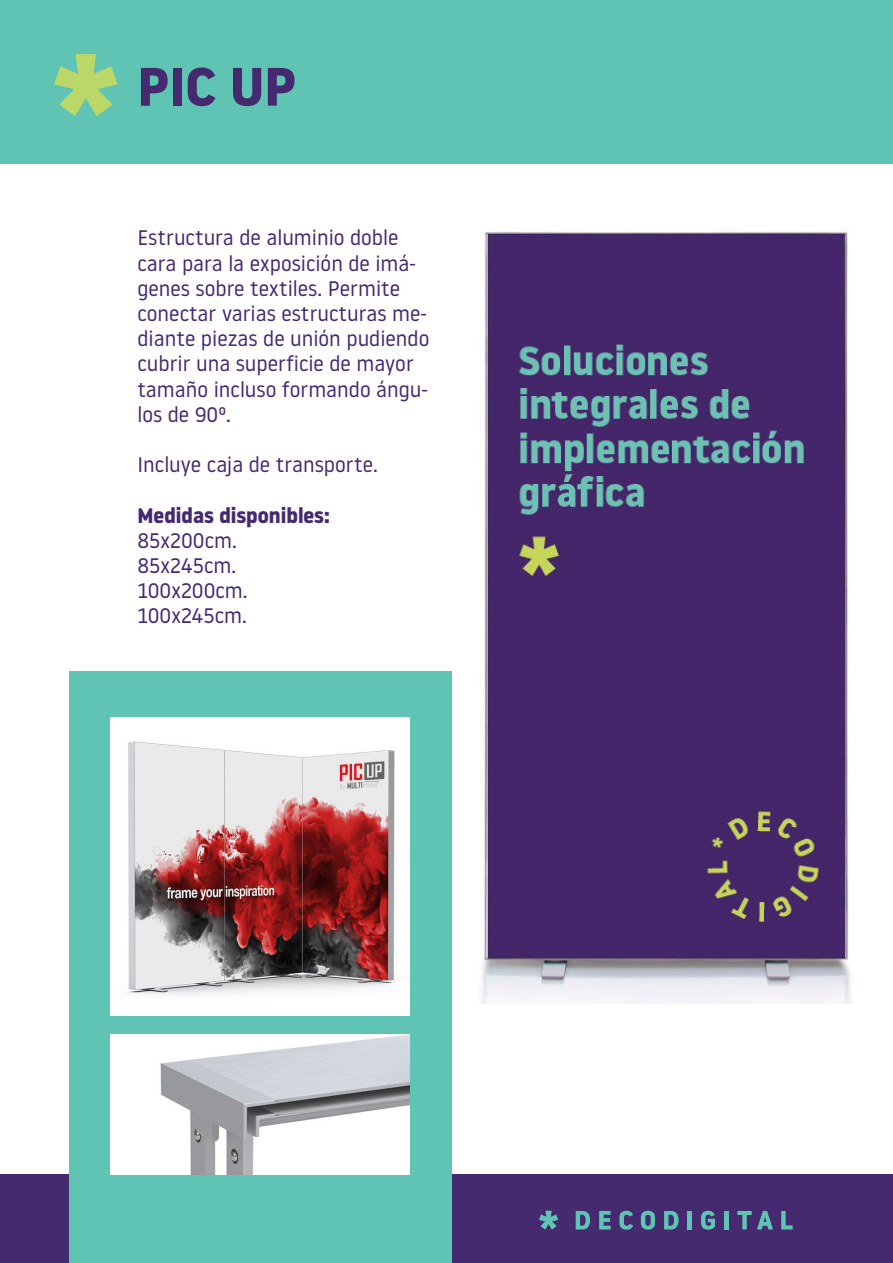
<style>
.page{position:relative;width:893px;height:1263px;background:#fff}
.page>*{position:absolute;margin:0;border:0;box-sizing:border-box;transform-origin:0 0}
.t1{font:700 54px "Noway";color:#452a70}
.t2{font:21px/25.2px "Noway";color:#452a70}
.t3{font:700 21px "Noway";color:#452a70}
</style>
<div class="page">
<div style="left:0;top:1174px;width:893px;height:89px;background:#452a70"></div>
<div style="left:69px;top:672px;width:382px;height:591px;background:#60c4b4"></div>
<img style="left:111px;top:717px;width:299px;height:298px">
<div style="left:0;top:0;width:893px;height:163px;background:#60c4b4"></div>
<svg style="left:54px;top:54px;width:64px;height:62px"></svg>
<img style="left:111px;top:1035px;width:299px;height:139px">
<svg style="left:539px;top:1211px;width:19px;height:19px"></svg>
<svg style="left:576px;top:1211px;width:14px;height:18px"></svg>
<svg style="left:599px;top:1211px;width:12px;height:18px"></svg>
<svg style="left:619px;top:1211px;width:14px;height:19px"></svg>
<svg style="left:641px;top:1211px;width:14px;height:19px"></svg>
<svg style="left:664px;top:1211px;width:15px;height:18px"></svg>
<hr style="left:688px;top:1211px;width:4px;height:18px;background:#60c4b4">
<svg style="left:701px;top:1211px;width:14px;height:19px"></svg>
<div style="left:724px;top:1211px;width:5px;height:18px;background:#60c4b4"></div>
<svg style="left:737px;top:1211px;width:36px;height:18px"></svg>
<svg style="left:781px;top:1211px;width:12px;height:18px"></svg>
<img style="left:481px;top:231px;width:370px;height:772px">
<hr style="left:892px;top:1174px;width:1px;height:89px;background:#288477">
<hr style="left:892px;top:0;width:1px;height:163px;background:#bbd767">
<p class="t1" style="left:137px;top:55px;width:161px">PIC UP</p>
<p class="t2" style="left:137px;top:225px;width:293px">Estructura de aluminio doble cara para la exposición de imá&shy;genes sobre textiles. Permite conectar varias estructuras me&shy;diante piezas de unión pudiendo cubrir una superficie de mayor tamaño incluso formando ángu&shy;los de 90º.</p>
<p class="t2" style="left:137px;top:451px;width:242px">Incluye caja de transporte.</p>
<p class="t3" style="left:137px;top:503px;width:194px">Medidas disponibles:</p>
<p class="t2" style="left:137px;top:527px;width:101px">85x200cm.</p>
<p class="t2" style="left:137px;top:552px;width:100px">85x245cm.</p>
<p class="t2" style="left:137px;top:577px;width:112px">100x200cm.</p>
<p class="t2" style="left:137px;top:603px;width:111px">100x245cm.</p>
</div>
